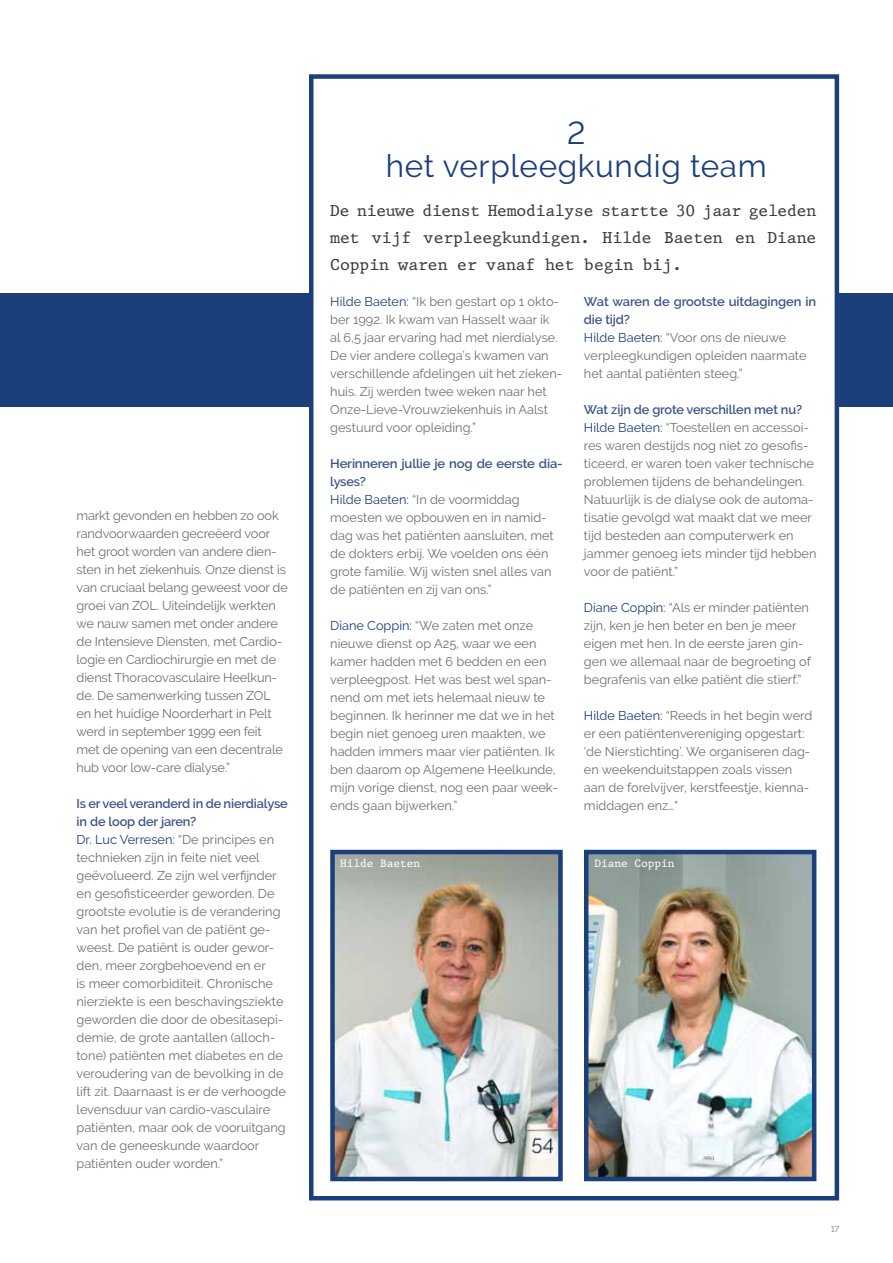
<style>
.page{position:relative;width:893px;height:1263px;background:#fff}
.page>*{position:absolute;margin:0;border:0;box-sizing:border-box;transform-origin:0 0}
.t1{font:31.5px/33px "Raleway";letter-spacing:.02em;color:#1a3f7a;text-align:center}
.t2{font:16.5px/27px "King";letter-spacing:-.01em;color:#3c3c3b;text-align:justify}
.t3{font:12.75px/18px "Raleway";color:#706f6f}
.t4{font:11.25px "King";letter-spacing:-.01em;color:#fff}
.t5{font:8.25px "Raleway";color:#706f6f}
.s1{font-weight:600;color:#3e548b}
.s2{color:#1a3f7a}
</style>
<div class="page">
<div style="left:0;top:293px;width:893px;height:113px;background:#1a3f7a"></div>
<div style="left:309px;top:74px;width:530px;height:1126px;background:#fff;border:4px solid #1a3f7a"></div>
<img style="left:335px;top:855px;width:223px;height:321px">
<div style="left:330px;top:850px;width:233px;height:331px;border:4px solid #1a3f7a"></div>
<img style="left:589px;top:855px;width:222px;height:321px">
<div style="left:584px;top:850px;width:232px;height:331px;border:4px solid #1a3f7a"></div>
<p class="t3" style="left:77px;top:507px;width:213px">markt gevonden en hebben zo ook randvoorwaarden gecreëerd voor het groot worden van andere dien&shy;sten in het ziekenhuis. Onze dienst is van cruciaal belang geweest voor de groei van ZOL. Uiteindelijk werkten we nauw samen met onder andere de Intensieve Diensten, met Cardio&shy;logie en Cardiochirurgie en met de dienst Thoracovasculaire Heelkun&shy;de. De samenwerking tussen ZOL en het huidige Noorderhart in Pelt werd in september 1999 een feit met de opening van een decentrale hub voor low-care dialyse.”</p>
<p class="t3" style="left:77px;top:795px;width:213px"><span class="s1">Is er veel veranderd in de nierdialyse in de loop der jaren?<br></span><span class="s2">Dr. Luc Verresen:</span> “De principes en technieken zijn in feite niet veel geëvolueerd. Ze zijn wel verfijnder en gesofisticeerder geworden. De grootste evolutie is de verandering van het profiel van de patiënt ge&shy;weest. De patiënt is ouder gewor&shy;den, meer zorgbehoevend en er<br>is meer comorbiditeit. Chronische nierziekte is een beschavingsziekte geworden die door de obesitasepi&shy;demie, de grote aantallen (alloch&shy;tone) patiënten met diabetes en de veroudering van de bevolking in de lift zit. Daarnaast is er de verhoogde levensduur van cardio-vasculaire patiënten, maar ook de vooruitgang van de geneeskunde waardoor patiënten ouder worden.”</p>
<h1 class="t1" style="left:386px;top:117px;width:383px">2<br>het verpleegkundig team</h1>
<p class="t2" style="left:330px;top:197px;width:488px">De nieuwe dienst Hemodialyse startte 30 jaar geleden met vijf verpleegkundigen. Hilde Baeten en Diane Coppin waren er vanaf het begin bij.</p>
<p class="t3" style="left:330px;top:292px;width:233px"><span class="s2">Hilde Baeten:</span> “Ik ben gestart op 1 okto&shy;ber 1992. Ik kwam van Hasselt waar ik al 6,5 jaar ervaring had met nierdialyse.<br>De vier andere collega’s kwamen van verschillende afdelingen uit het zieken&shy;huis. Zij werden twee weken naar het Onze-Lieve-Vrouwziekenhuis in Aalst gestuurd voor opleiding.”</p>
<p class="t3" style="left:330px;top:454px;width:234px"><span class="s1">Herinneren jullie je nog de eerste dia&shy;lyses?<br></span><span class="s2">Hilde Baeten:</span> “In de voormiddag moesten we opbouwen en in namid&shy;dag was het patiënten aansluiten, met de dokters erbij. We voelden ons één grote familie. Wij wisten snel alles van de patiënten en zij van ons.”</p>
<p class="t3" style="left:330px;top:616px;width:229px"><span class="s2">Diane Coppin:</span> “We zaten met onze nieuwe dienst op A25, waar we een kamer hadden met 6 bedden en een verpleegpost. Het was best wel span&shy;nend om met iets helemaal nieuw te beginnen. Ik herinner me dat we in het begin niet genoeg uren maakten, we hadden immers maar vier patiënten. Ik ben daarom op Algemene Heelkunde, mijn vorige dienst, nog een paar week&shy;ends gaan bijwerken.”</p>
<p class="t3" style="left:584px;top:292px;width:234px"><span class="s1">Wat waren de grootste uitdagingen in die tijd?<br></span><span class="s2">Hilde Baeten:</span> “Voor ons de nieuwe verpleegkundigen opleiden naarmate het aantal patiënten steeg.”</p>
<p class="t3" style="left:584px;top:400px;width:234px"><span class="s1">Wat zijn de grote verschillen met nu?<br></span><span class="s2">Hilde Baeten:</span> “Toestellen en accessoi&shy;res waren destijds nog niet zo gesofis&shy;ticeerd, er waren toen vaker technische problemen tijdens de behandelingen.<br>Natuurlijk is de dialyse ook de automa&shy;tisatie gevolgd wat maakt dat we meer tijd besteden aan computerwerk en jammer genoeg iets minder tijd hebben voor de patiënt.”</p>
<p class="t3" style="left:584px;top:598px;width:228px"><span class="s2">Diane Coppin:</span> “Als er minder patiënten zijn, ken je hen beter en ben je meer eigen met hen. In de eerste jaren gin&shy;gen we allemaal naar de begroeting of begrafenis van elke patiënt die stierf.”</p>
<p class="t3" style="left:584px;top:706px;width:230px"><span class="s2">Hilde Baeten:</span> “Reeds in het begin werd er een patiëntenvereniging opgestart: ‘de Nierstichting’. We organiseren dag&shy;en weekenduitstappen zoals vissen aan de forelvijver, kerstfeestje, kienna&shy;middagen enz…"</p>
<p class="t4" style="left:340px;top:857px;width:82px">Hilde Baeten</p>
<p class="t4" style="left:594px;top:857px;width:82px">Diane Coppin</p>
<p class="t5" style="left:831px;top:1224px;width:9px">17</p>
</div>
